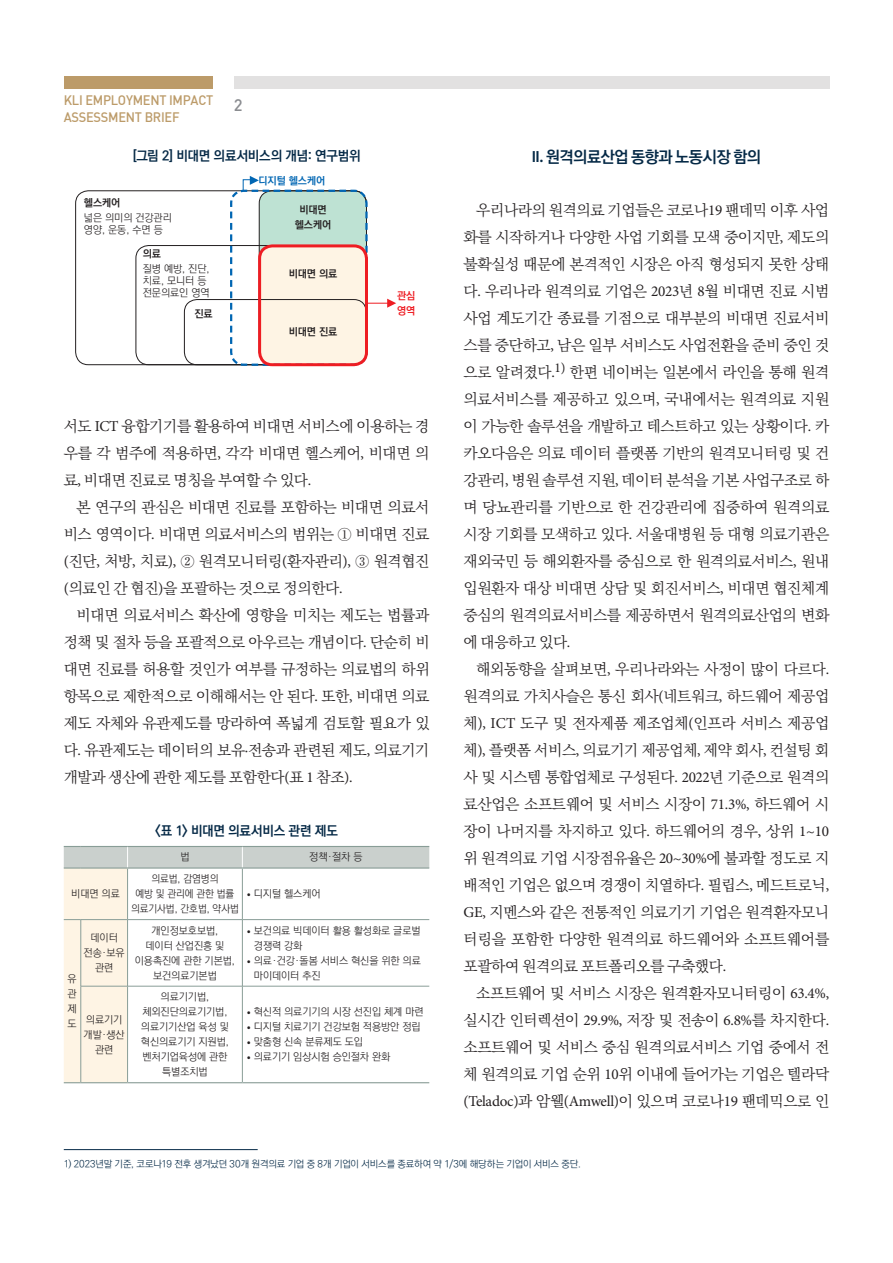
<style>
.page{position:relative;width:893px;height:1263px;background:#fff}
.page>*{position:absolute;margin:0;border:0;box-sizing:border-box;transform-origin:0 0}
.t1{font:16.5px "Dinmed";color:#8a8c90}
.제목{font:700 16.2px "Ko Pub Dotum";letter-spacing:-.025em;color:#052946}
.본문{font:15.15px/27px "Ko Pub World Batang PL";letter-spacing:-.02em;color:#231f20;text-align:justify}
.캡션제목{font:700 13.5px "Ko Pub Dotum";letter-spacing:-.015em;color:#052946}
.t2{font:13.5px/16.5px "Dinmed";letter-spacing:-.02em;color:#bc9b69;scale:.95 1}
.표본문{font:300 10.5px/15px "Ko Pub Dotum";letter-spacing:-.005em;color:#231f20;text-align:center}
.표본문-2{font:300 10.5px/15px "Ko Pub Dotum";letter-spacing:-.005em;color:#231f20;text-align:center;scale:.96 1}
.표본문-3{font:700 10.5px "Ko Pub Dotum";letter-spacing:-.005em;color:#231f20}
.표본문-4{font:700 10.5px "Ko Pub Dotum";letter-spacing:-.005em;color:#0166b3}
.표본문-5{font:700 10.5px "Ko Pub Dotum";color:#ee1d23}
.각주{font:300 9.75px "Ko Pub Dotum";letter-spacing:-.01em;color:#052946}
.s1{font-family:"Minion Pro"}
.s2{font-family:"Minion Pro";font-weight:400}
.s3{font-family:"Myriad Pro";font-weight:600}
</style>
<div class="page">
<div style="left:234px;top:77px;width:595px;height:12px;background:#e2e1e1"></div>
<div style="left:64px;top:77px;width:149px;height:12px;background:#bc9b69"></div>
<svg style="left:64px;top:846px;width:365px;height:237px"></svg>
<hr style="left:81px;top:1082px;width:47px;height:1px;background:#899d97">
<hr style="left:128px;top:1082px;width:114px;height:1px;background:#899d97">
<hr style="left:242px;top:1082px;width:187px;height:1px;background:#899d97">
<hr style="left:64px;top:1149px;width:194px;height:1px;background:#052946">
<div style="left:184px;top:299px;width:183px;height:66px;border:1px solid #231f20;border-radius:13px"></div>
<svg style="left:229px;top:176px;width:167px;height:191px"></svg>
<p class="t2" style="left:64px;top:92px;width:159px">KLI EMPLOYMENT IMPACT<br>ASSESSMENT BRIEF</p>
<p class="t1" style="left:234px;top:95px;width:10px">2</p>
<p class="캡션제목" style="left:133px;top:149px;width:229px">[그림 2] 비대면 의료서비스의 개념: 연구범위</p>
<p class="표본문-4" style="left:258px;top:176px;width:68px">디지털 헬스케어</p>
<p class="표본문-3" style="left:84px;top:198px;width:38px">헬스케어</p>
<p class="표본문" style="left:84px;top:211px;width:89px">넓은 의미의 건강관리</p>
<p class="표본문" style="left:84px;top:223px;width:80px">영양, 운동, 수면 등</p>
<p class="표본문-3" style="left:143px;top:248px;width:20px">의료</p>
<p class="표본문" style="left:143px;top:263px;width:68px;line-height:12px;text-align:left">질병 예방, 진단, 치료, 모니터 등</p>
<p class="표본문" style="left:143px;top:286px;width:68px">전문의료인 영역</p>
<p class="표본문-3" style="left:194px;top:309px;width:20px">진료</p>
<p class="표본문-3" style="left:299px;top:204px;width:29px">비대면</p>
<p class="표본문-3" style="left:295px;top:219px;width:38px">헬스케어</p>
<p class="표본문-3" style="left:289px;top:268px;width:50px">비대면 의료</p>
<p class="표본문-3" style="left:289px;top:327px;width:50px">비대면 진료</p>
<p class="표본문-5" style="left:397px;top:291px;width:20px">관심</p>
<p class="표본문-5" style="left:397px;top:306px;width:20px">영역</p>
<p class="본문" style="left:64px;top:413px;width:367px">서도 <span class="s1">ICT</span> 융합기기를 활용하여 비대면 서비스에 이용하는 경 우를 각 범주에 적용하면<span class="s1">,</span> 각각 비대면 헬스케어<span class="s1">,</span> 비대면 의 료<span class="s1">,</span> 비대면 진료로 명칭을 부여할 수 있다<span class="s1">.</span></p>
<p class="본문" style="left:64px;top:494px;width:367px;text-indent:13px">본 연구의 관심은 비대면 진료를 포함하는 비대면 의료서 비스 영역이다<span class="s1">.</span> 비대면 의료서비스의 범위는 ① 비대면 진료 <span class="s1">(</span>진단<span class="s1">,</span> 처방<span class="s1">,</span> 치료<span class="s1">),</span> ② 원격모니터링<span class="s1">(</span>환자관리<span class="s1">),</span> ③ 원격협진 <span class="s1">(</span>의료인 간 협진<span class="s1">)</span>을 포괄하는 것으로 정의한다<span class="s1">.</span></p>
<p class="본문" style="left:64px;top:602px;width:367px;text-indent:13px">비대면 의료서비스 확산에 영향을 미치는 제도는 법률과 정책 및 절차 등을 포괄적으로 아우르는 개념이다<span class="s1">.</span> 단순히 비 대면 진료를 허용할 것인가 여부를 규정하는 의료법의 하위 항목으로 제한적으로 이해해서는 안 된다<span class="s1">.</span> 또한<span class="s1">,</span> 비대면 의료 제도 자체와 유관제도를 망라하여 폭넓게 검토할 필요가 있 다<span class="s1">.</span> 유관제도는 데이터의 보유<span class="s1">·</span>전송과 관련된 제도<span class="s1">,</span> 의료기기 개발과 생산에 관한 제도를 포함한다<span class="s1">(</span>표 <span class="s1">1</span> 참조<span class="s1">).</span></p>
<p class="캡션제목" style="left:155px;top:824px;width:184px">&lt;표 1&gt; 비대면 의료서비스 관련 제도</p>
<p class="표본문" style="left:180px;top:850px;width:11px">법</p>
<p class="표본문" style="left:309px;top:850px;width:55px">정책·절차 등</p>
<p class="표본문" style="left:71px;top:887px;width:50px">비대면 의료</p>
<p class="표본문-2" style="left:131px;top:872px;width:114px">의료법, 감염병의<br>예방 및 관리에 관한 법률 의료기사법, 간호법, 약사법</p>
<p class="표본문" style="left:247px;top:887px;width:75px"><span class="s2">•</span> 디지털 헬스케어</p>
<p class="표본문" style="left:90px;top:931px;width:29px">데이터</p>
<p class="표본문" style="left:84px;top:946px;width:43px">전송·보유 관련</p>
<p class="표본문" style="left:68px;top:971px;width:11px">유</p>
<p class="표본문" style="left:68px;top:986px;width:11px">관</p>
<p class="표본문" style="left:68px;top:1001px;width:11px">제</p>
<p class="표본문" style="left:68px;top:1016px;width:11px">도</p>
<p class="표본문" style="left:84px;top:1012px;width:43px">의료기기 개발·생산 관련</p>
<p class="표본문" style="left:135px;top:923px;width:102px">개인정보호보법,<br>데이터 산업진흥 및 이용촉진에 관한 기본법, 보건의료기본법</p>
<p class="표본문" style="left:254px;top:924px;width:168px;text-align:left;text-indent:-7px"><span class="s2">•</span> 보건의료 빅데이터 활용 활성화로 글로벌 경쟁력 강화</p>
<p class="표본문" style="left:254px;top:954px;width:168px;text-align:left;text-indent:-7px"><span class="s2">•</span> 의료·건강·돌봄 서비스 혁신을 위한 의료 마이데이터 추진</p>
<p class="표본문" style="left:141px;top:990px;width:90px">의료기기법, 체외진단의료기기법, 의료기기산업 육성 및 혁신의료기기 지원법, 벤처기업육성에 관한 특별조치법</p>
<p class="표본문" style="left:247px;top:1005px;width:178px"><span class="s2">•</span> 혁신적 의료기기의 시장 선진입 체계 마련</p>
<p class="표본문" style="left:247px;top:1020px;width:175px"><span class="s2">•</span> 디지털 치료기기 건강보험 적용방안 정립</p>
<p class="표본문" style="left:247px;top:1035px;width:118px"><span class="s2">•</span> 맞춤형 신속 분류제도 도입</p>
<p class="표본문" style="left:247px;top:1050px;width:145px"><span class="s2">•</span> 의료기기 임상시험 승인절차 완화</p>
<p class="제목" style="left:532px;top:149px;width:231px"><span class="s3">II.</span> 원격의료산업 동향과 노동시장 함의</p>
<p class="본문" style="left:463px;top:197px;width:367px;text-indent:13px">우리나라의 원격의료 기업들은 코로나<span class="s1">19</span> 팬데믹 이후 사업 화를 시작하거나 다양한 사업 기회를 모색 중이지만<span class="s1">,</span> 제도의 불확실성 때문에 본격적인 시장은 아직 형성되지 못한 상태 다<span class="s1">.</span> 우리나라 원격의료 기업은 <span class="s1">2023</span>년 <span class="s1">8</span>월 비대면 진료 시범 사업 계도기간 종료를 기점으로 대부분의 비대면 진료서비 스를 중단하고<span class="s1">,</span> 남은 일부 서비스도 사업전환을 준비 중인 것 으로 알려졌다<span class="s1">.</span><sup>1)</sup> 한편 네이버는 일본에서 라인을 통해 원격 의료서비스를 제공하고 있으며<span class="s1">,</span> 국내에서는 원격의료 지원 이 가능한 솔루션을 개발하고 테스트하고 있는 상황이다<span class="s1">.</span> 카 카오다음은 의료 데이터 플랫폼 기반의 원격모니터링 및 건 강관리<span class="s1">,</span> 병원 솔루션 지원<span class="s1">,</span> 데이터 분석을 기본 사업구조로 하 며 당뇨관리를 기반으로 한 건강관리에 집중하여 원격의료 시장 기회를 모색하고 있다<span class="s1">.</span> 서울대병원 등 대형 의료기관은 재외국민 등 해외환자를 중심으로 한 원격의료서비스<span class="s1">,</span> 원내 입원환자 대상 비대면 상담 및 회진서비스<span class="s1">,</span> 비대면 협진체계 중심의 원격의료서비스를 제공하면서 원격의료산업의 변화 에 대응하고 있다<span class="s1">.</span></p>
<p class="본문" style="left:463px;top:656px;width:367px;text-indent:13px">해외동향을 살펴보면<span class="s1">,</span> 우리나라와는 사정이 많이 다르다<span class="s1">. </span>원격의료 가치사슬은 통신 회사<span class="s1">(</span>네트워크<span class="s1">,</span> 하드웨어 제공업 체<span class="s1">), ICT</span> 도구 및 전자제품 제조업체<span class="s1">(</span>인프라 서비스 제공업 체<span class="s1">),</span> 플랫폼 서비스<span class="s1">,</span> 의료기기 제공업체<span class="s1">,</span> 제약 회사<span class="s1">,</span> 컨설팅 회 사 및 시스템 통합업체로 구성된다<span class="s1">. 2022</span>년 기준으로 원격의 료산업은 소프트웨어 및 서비스 시장이 <span class="s1">71.3%,</span> 하드웨어 시 장이 나머지를 차지하고 있다<span class="s1">.</span> 하드웨어의 경우<span class="s1">,</span> 상위 <span class="s1">1~10 </span>위 원격의료 기업 시장점유율은 <span class="s1">20~30%</span>에 불과할 정도로 지 배적인 기업은 없으며 경쟁이 치열하다<span class="s1">.</span> 필립스<span class="s1">,</span> 메드트로닉<span class="s1">, GE,</span> 지멘스와 같은 전통적인 의료기기 기업은 원격환자모니 터링을 포함한 다양한 원격의료 하드웨어와 소프트웨어를 포괄하여 원격의료 포트폴리오를 구축했다<span class="s1">.</span></p>
<p class="본문" style="left:463px;top:980px;width:367px;text-indent:13px">소프트웨어 및 서비스 시장은 원격환자모니터링이 <span class="s1">63.4%, </span>실시간 인터렉션이 <span class="s1">29.9%,</span> 저장 및 전송이 <span class="s1">6.8%</span>를 차지한다<span class="s1">. </span>소프트웨어 및 서비스 중심 원격의료서비스 기업 중에서 전 체 원격의료 기업 순위 <span class="s1">10</span>위 이내에 들어가는 기업은 텔라닥 <span class="s1">(Teladoc)</span>과 암웰<span class="s1">(Amwell)</span>이 있으며 코로나<span class="s1">19</span> 팬데믹으로 인</p>
<p class="각주" style="left:64px;top:1159px;width:519px">1) 2023년말 기준, 코로나19 전후 생겨났던 30개 원격의료 기업 중 8개 기업이 서비스를 종료하여 약 1/3에 해당하는 기업이 서비스 중단.</p>
</div>
